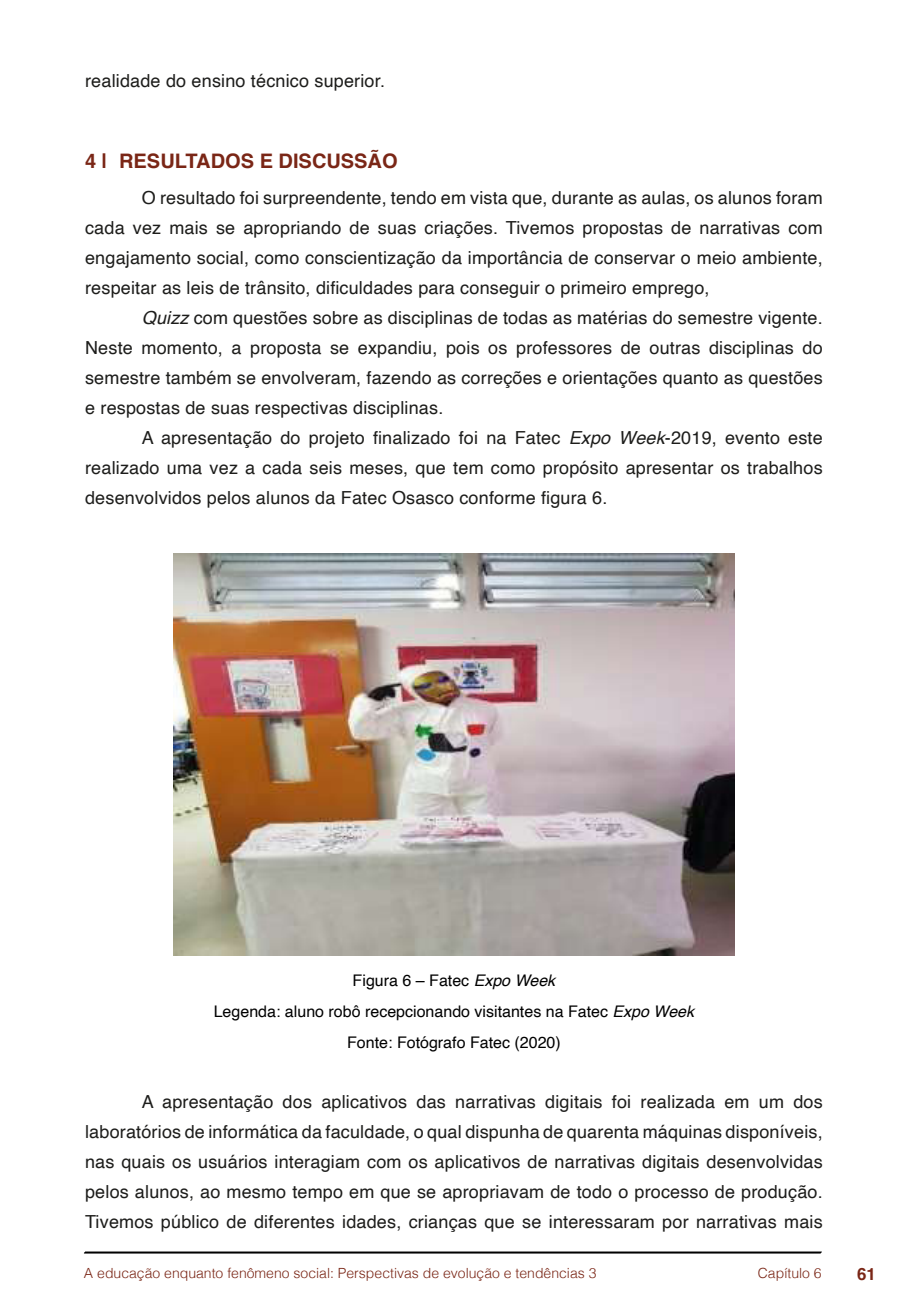
<style>
.page{position:relative;width:908px;height:1304px;background:#fff}
.page>*{position:absolute;margin:0;border:0;box-sizing:border-box;transform-origin:0 0}
.t1{font:700 20px "Helvetica";color:#7a2616}
.t2{font:18px/30px "Helvetica";letter-spacing:.01em;color:#1d1d1b;text-align:justify}
.t3{font:700 16.8px "Helvetica";color:#7a2616}
.t4{font:16px/30.6px "Helvetica";color:#000;text-align:center}
.t5{font:300 14px "Helvetica";color:#7a2616}
.s1{font-style:italic}
</style>
<div class="page">
<svg style="left:84px;top:1251px;width:737px;height:3px;background:#515151"></svg>
<img style="left:174px;top:554px;width:559px;height:402px">
<p class="t2" style="left:85px;top:66px;width:301px">realidade do ensino técnico superior.</p>
<p class="t1" style="left:85px;top:149px;width:314px">4 | RESULTADOS E DISCUSSÃO</p>
<p class="t2" style="left:85px;top:183px;width:738px;text-indent:57px">O resultado foi surpreendente, tendo em vista que, durante as aulas, os alunos foram cada vez mais se apropriando de suas criações. Tivemos propostas de narrativas com engajamento social, como conscientização da importância de conservar o meio ambiente, respeitar as leis de trânsito, dificuldades para conseguir o primeiro emprego,</p>
<p class="t2" style="left:85px;top:303px;width:738px;text-indent:57px"><span class="s1">Quizz</span> com questões sobre as disciplinas de todas as matérias do semestre vigente.<br>Neste momento, a proposta se expandiu, pois os professores de outras disciplinas do semestre também se envolveram, fazendo as correções e orientações quanto as questões e respostas de suas respectivas disciplinas.</p>
<p class="t2" style="left:85px;top:423px;width:738px;text-indent:57px">A apresentação do projeto finalizado foi na Fatec <span class="s1">Expo Week</span>-2019, evento este realizado uma vez a cada seis meses, que tem como propósito apresentar os trabalhos desenvolvidos pelos alunos da Fatec Osasco conforme figura 6.</p>
<p class="t4" style="left:214px;top:966px;width:482px">Figura 6 – Fatec <span class="s1">Expo Week<br></span>Legenda: aluno robô recepcionando visitantes na Fatec <span class="s1">Expo Week<br></span>Fonte: Fotógrafo Fatec (2020)</p>
<p class="t2" style="left:85px;top:1087px;width:738px;text-indent:57px">A apresentação dos aplicativos das narrativas digitais foi realizada em um dos laboratórios de informática da faculdade, o qual dispunha de quarenta máquinas disponíveis, nas quais os usuários interagiam com os aplicativos de narrativas digitais desenvolvidas pelos alunos, ao mesmo tempo em que se apropriavam de todo o processo de produção.<br>Tivemos público de diferentes idades, crianças que se interessaram por narrativas mais</p>
<p class="t5" style="left:84px;top:1261px;width:514px">A educação enquanto fenômeno social: Perspectivas de evolução e tendências 3</p>
<p class="t5" style="left:757px;top:1261px;width:65px">Capítulo 6</p>
<p class="t3" style="left:856px;top:1264px;width:20px">61</p>
</div>
